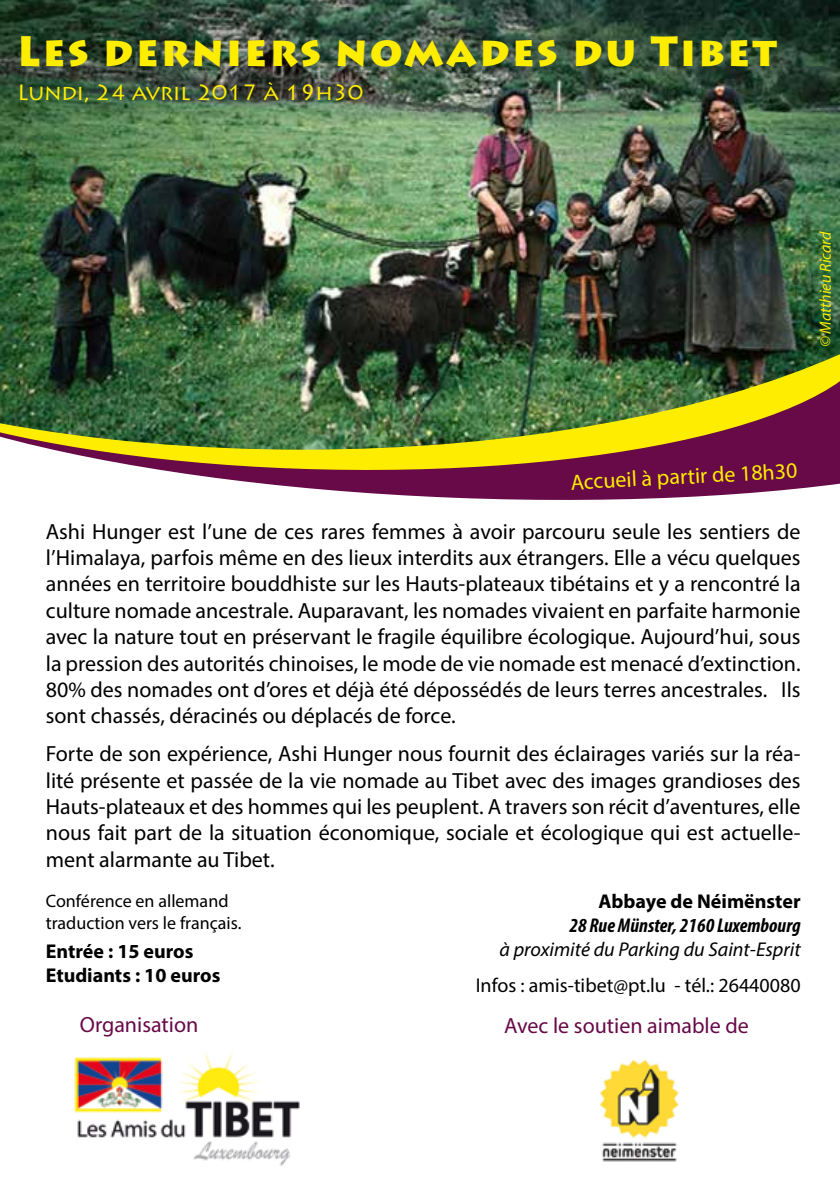
<style>
.page{position:relative;width:840px;height:1191px;background:#fff}
.page>*{position:absolute;margin:0;border:0;box-sizing:border-box;transform-origin:0 0}
.t1{font:900 42px "Lithos Pro";letter-spacing:.06em;color:#ffed00;scale:.95 1}
.t2{font:22px/26.4px "Myriad Pro";color:#000;text-align:justify}
.t3{font:22px "Myriad Pro";color:#670a47}
.t4{font:22px "Lithos Pro";letter-spacing:-.02em;color:#ffed00}
.t5{font:22px "Myriad Pro";color:#ffed00}
.t6{font:700 20px/24px "Myriad Pro";color:#000}
.t7{font:20px "Myriad Pro";color:#000}
.t8{font:italic 20px "Myriad Pro";color:#000}
.t9{font:italic 700 condensed 20px "Myriad Pro";color:#000}
.t10{font:18px/21.6px "Myriad Pro";color:#000}
.t11{font:italic 16px "Myriad Pro";color:#ffed00}
</style>
<div class="page">
<svg style="left:202px;top:476px;width:637px;height:24px;fill:#670a47"></svg>
<img style="left:600px;top:1060px;width:79px;height:102px">
<img style="left:74px;top:1052px;width:226px;height:113px">
<svg style="left:55px;top:450px;width:784px;height:26px;background:#aa6f3d"></svg>
<img style="left:0;top:0;width:839px;height:450px">
<h1 class="t1" style="left:17px;top:25px;width:800px">Les derniers nomades du Tibet</h1>
<p class="t4" style="left:17px;top:80px;width:348px">Lundi, 24 avril 2017 à 19h30</p>
<p class="t11" style="left:815px;top:347px;width:118px;rotate:-90deg">© Matthieu Ricard</p>
<p class="t5" style="left:569px;top:469px;width:228px;rotate:-3deg">Accueil à partir de 18h30</p>
<p class="t2" style="left:46px;top:517px;width:756px">Ashi Hunger est l’une de ces rares femmes à avoir parcouru seule les sentiers de l’Himalaya, parfois même en des lieux interdits aux étrangers. Elle a vécu quelques années en territoire bouddhiste sur les Hauts-plateaux tibétains et y a rencontré la culture nomade ancestrale. Auparavant, les nomades vivaient en parfaite harmonie avec la nature tout en préservant le fragile équilibre écologique. Aujourd’hui, sous la pression des autorités chinoises, le mode de vie nomade est menacé d’extinction.<br>80% des nomades ont d’ores et déjà été dépossédés de leurs terres ancestrales. Ils sont chassés, déracinés ou déplacés de force.</p>
<p class="t2" style="left:46px;top:740px;width:756px">Forte de son expérience, Ashi Hunger nous fournit des éclairages variés sur la réa&shy;lité présente et passée de la vie nomade au Tibet avec des images grandioses des Hauts-plateaux et des hommes qui les peuplent. A travers son récit d’aventures, elle nous fait part de la situation économique, sociale et écologique qui est actuelle&shy;ment alarmante au Tibet.</p>
<p class="t10" style="left:46px;top:890px;width:197px">Conférence en allemand traduction vers le français.</p>
<p class="t6" style="left:46px;top:939px;width:176px">Entrée : 15 euros<br>Etudiants : 10 euros</p>
<p class="t3" style="left:504px;top:1012px;width:246px">Avec le soutien aimable de</p>
<p class="t6" style="left:598px;top:889px;width:203px">Abbaye de Néimënster</p>
<p class="t9" style="left:569px;top:913px;width:232px">28 Rue Münster, 2160 Luxembourg</p>
<p class="t8" style="left:499px;top:937px;width:302px">à proximité du Parking du Saint-Esprit</p>
<p class="t7" style="left:475px;top:972px;width:326px">Infos : amis-tibet@pt.lu - tél.: 26440080</p>
<p class="t3" style="left:80px;top:1011px;width:120px">Organisation</p>
</div>
